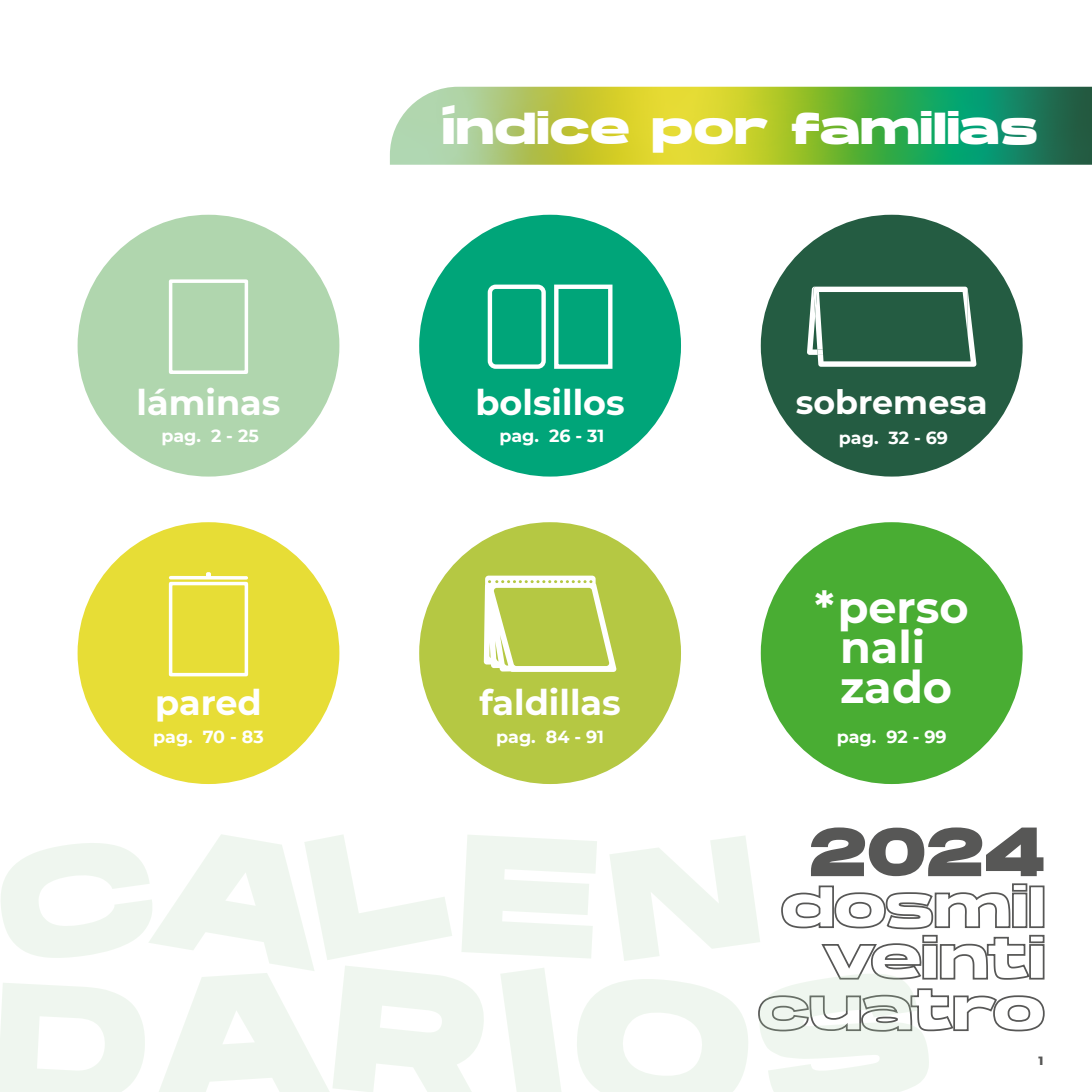
<style>
.page{position:relative;width:1092px;height:1092px;background:#fff}
.page>*{position:absolute;margin:0;border:0;box-sizing:border-box;transform-origin:0 0}
.t1{font:700 69.12px "Hanson";color:#575756}
.t2{font:700 44.8px "Hanson";letter-spacing:.005em;color:#fff}
.t3{font:700 44.62px/40.1px "Montserrat";color:#fff;text-align:center}
.t4{font:700 35px "Montserrat";color:#fff}
.t5{font:700 33.25px "Montserrat";color:#fff}
.t6{font:700 17.5px "Montserrat";color:#fff}
.t7{font:800 12.25px "Montserrat";color:#575756}
</style>
<div class="page">
<div style="left:78px;top:215px;width:261px;height:261px;background:#b0d6ae;border-radius:50%"></div>
<div style="left:760px;top:522px;width:262px;height:262px;background:#49ad33;border-radius:50%"></div>
<div style="left:419px;top:215px;width:262px;height:261px;background:#00a579;border-radius:50%"></div>
<div style="left:760px;top:215px;width:262px;height:261px;background:#245c42;border-radius:50%"></div>
<div style="left:78px;top:522px;width:261px;height:262px;background:#e7dd36;border-radius:50%"></div>
<div style="left:419px;top:522px;width:262px;height:262px;background:#b5c843;border-radius:50%"></div>
<svg style="left:781px;top:883px;width:264px;height:97px"></svg>
<svg style="left:758px;top:988px;width:287px;height:44px"></svg>
<div style="left:487px;top:284px;width:58px;height:85px;border:4px solid #fff;border-radius:6px"></div>
<div style="left:554px;top:284px;width:58px;height:85px;border:4px solid #fff"></div>
<div style="left:169px;top:581px;width:79px;height:95px;border:4px solid #fff"></div>
<hr style="left:171px;top:576px;width:75px;height:3px;background:#fff">
<svg style="left:206px;top:572px;width:5px;height:4px"></svg>
<svg style="left:807px;top:286px;width:169px;height:81px"></svg>
<svg style="left:484px;top:575px;width:132px;height:97px"></svg>
<div style="left:169px;top:279px;width:79px;height:95px;border:4px solid #fff"></div>
<svg style="left:390px;top:87px;width:701px;height:78px;background:#86b953"></svg>
<h2 class="t2" style="left:441px;top:102px;width:598px">índice por familias</h2>
<h3 class="t4" style="left:137px;top:377px;width:145px">láminas</h3>
<h3 class="t4" style="left:475px;top:377px;width:151px">bolsillos</h3>
<h3 class="t5" style="left:795px;top:378px;width:193px">sobremesa</h3>
<p class="t6" style="left:161px;top:423px;width:99px">pag. 2 - 25</p>
<p class="t6" style="left:499px;top:423px;width:106px">pag. 26 - 31</p>
<p class="t6" style="left:838px;top:425px;width:111px">pag. 32 - 69</p>
<h3 class="t4" style="left:155px;top:676px;width:108px">pared</h3>
<h3 class="t4" style="left:479px;top:676px;width:143px">faldillas</h3>
<h3 class="t3" style="left:814px;top:584px;width:155px">*perso nali zado</h3>
<p class="t6" style="left:153px;top:724px;width:112px">pag. 70 - 83</p>
<p class="t6" style="left:496px;top:724px;width:109px">pag. 84 - 91</p>
<p class="t6" style="left:836px;top:724px;width:111px">pag. 92 - 99</p>
<h1 class="t1" style="left:809px;top:805px;width:238px">2024</h1>
<p class="t7" style="left:1038px;top:1051px;width:6px">1</p>
</div>
